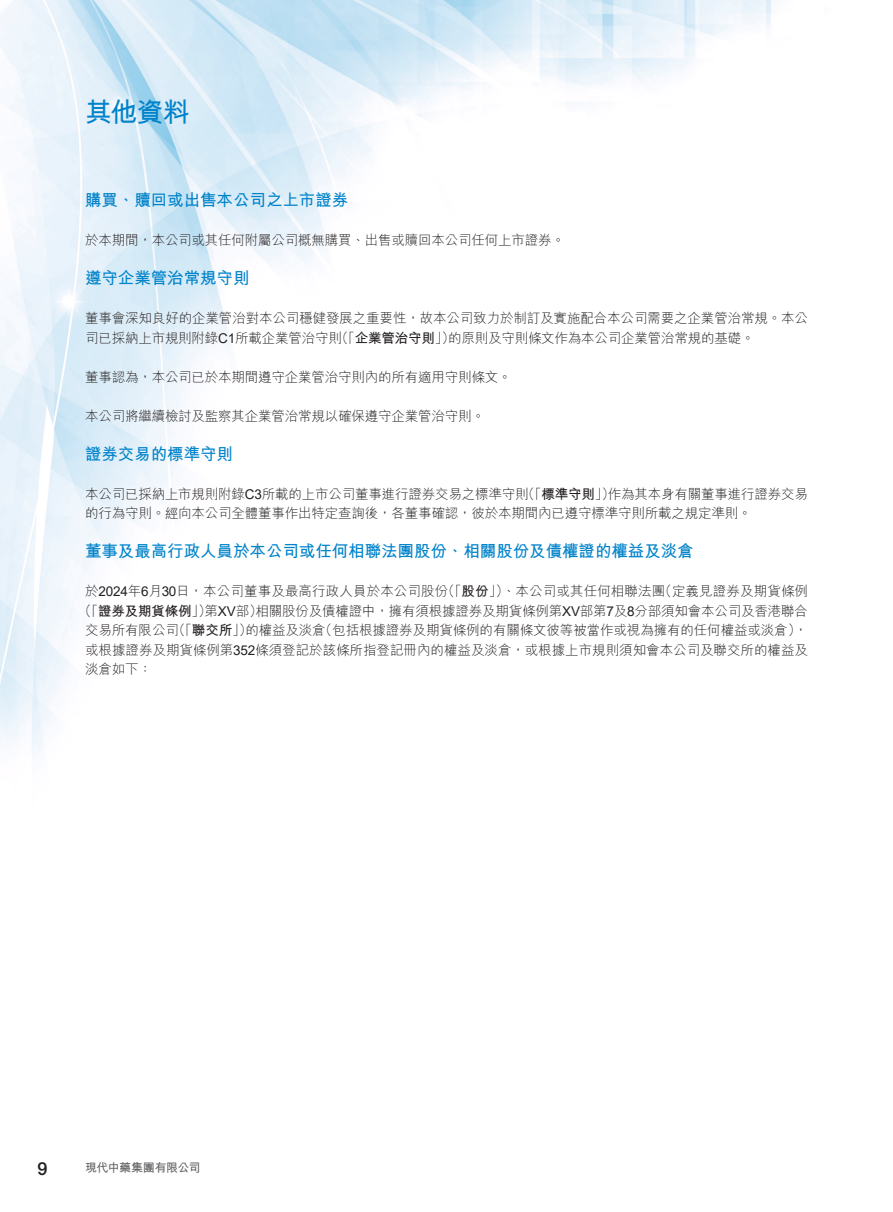
<style>
.page{position:relative;width:893px;height:1212px;background:#fff}
.page>*{position:absolute;margin:0;border:0;box-sizing:border-box;transform-origin:0 0}
.t1{font:700 27px "M Hei HK";color:#0083ca}
.t2{font:500 18px "Helvetica Neue LT Pro";color:#231f20}
.t3{font:700 16.5px "M Hei HK";letter-spacing:-.005em;color:#0083ca}
.t4{font:300 13.5px/19.5px "M Hei HK";letter-spacing:-.015em;color:#231f20}
.t5{font:300 13.5px "M Hei HK";letter-spacing:.01em;color:#231f20}
.t6{font:700 13.5px "M Hei HK";letter-spacing:-.015em;color:#231f20}
.t7{font:700 12px "M Hei HK";letter-spacing:-.05em;color:#636366}
.s1{font-weight:300}
.s2{font-family:"Arial";font-weight:400}
.s3{font-weight:700}
</style>
<div class="page">
<img style="left:0;top:0;width:771px;height:753px">
<h1 class="t1" style="left:85px;top:92px;width:106px">其他資料</h1>
<p class="t3" style="left:85px;top:188px;width:265px">購買、贖回或出售本公司之上市證券</p>
<p class="t4" style="left:85px;top:230px;width:481px">於本期間，本公司或其任何附屬公司概無購買、出售或贖回本公司任何上市證券。</p>
<p class="t3" style="left:85px;top:266px;width:166px">遵守企業管治常規守則</p>
<p class="t4" style="left:448px;top:308px;width:362px;text-indent:-363px">董事會深知良好的企業管治對本公司穩健發展之重要性，故本公司致力於制訂及實施配合本公司需要之企業管治常規。本公的原則及守則條文作為本公司企業管治常規的基礎。</p>
<p class="t6" style="left:335px;top:328px;width:121px"><span class="s1">（「</span>企業管治守則<span class="s1">」）</span></p>
<p class="t4" style="left:85px;top:327px;width:258px">司已採納上市規則附錄<span class="s2">C1</span>所載企業管治守則</p>
<p class="t4" style="left:85px;top:366px;width:428px">董事認為，本公司已於本期間遵守企業管治守則內的所有適用守則條文。</p>
<p class="t4" style="left:85px;top:405px;width:401px">本公司將繼續檢討及監察其企業管治常規以確保遵守企業管治守則。</p>
<p class="t3" style="left:85px;top:442px;width:150px">證券交易的標準守則</p>
<p class="t4" style="left:522px;top:483px;width:95px">（「<span class="s3">標準守則</span>」）</p>
<p class="t4" style="left:85px;top:483px;width:668px">本公司已採納上市規則附錄<span class="s2">C3</span>所載的上市公司董事進行證券交易之標準守則<br>的行為守則。經向本公司全體董事作出特定查詢後，各董事確認，彼於本期間內已遵守標準守則所載之規定準則。</p>
<p class="t3" style="left:85px;top:539px;width:610px">董事及最高行政人員於本公司或任何相聯法團股份、相關股份及債權證的權益及淡倉</p>
<p class="t5" style="left:658px;top:582px;width:151px">（定義見證券及期貨條例</p>
<p class="t4" style="left:608px;top:483px;width:202px">作為其本身有關董事進行證券交易</p>
<p class="t4" style="left:256px;top:581px;width:554px;text-indent:-171px">於<span class="s2">2024</span>年月<span class="s2">6 30</span>日，本公司董事及最高行政人員於本公司股份<br>相關股份及債權證中，擁有須根據證券及期貨條例第<span class="s2">XV</span>部第及<span class="s2">7 8</span>分部須知會本公司及香港聯合</p>
<p class="t5" style="left:441px;top:582px;width:225px">（「<span class="s3">股份</span>」）、本公司或其任何相聯法團</p>
<p class="t6" style="left:78px;top:601px;width:135px"><span class="s1">（「</span>證券及期貨條例<span class="s1">」）</span></p>
<p class="t4" style="left:205px;top:600px;width:59px">第<span class="s2">XV</span>部）</p>
<p class="t4" style="left:319px;top:620px;width:490px">（包括根據證券及期貨條例的有關條文彼等被當作或視為擁有的任何權益或淡倉，(</p>
<p class="t4" style="left:172px;top:620px;width:82px">（「<span class="s3">聯交所</span>」）</p>
<p class="t4" style="left:245px;top:620px;width:82px">的權益及淡倉</p>
<p class="t4" style="left:85px;top:620px;width:724px">交易所有限公司<br>或根據證券及期貨條例第<span class="s2">352</span>條須登記於該條所指登記冊內的權益及淡倉，或根據上市規則須知會本公司及聯交所的權益及淡倉如下：</p>
<h2 class="t2" style="left:37px;top:1157px;width:12px">9</h2>
<p class="t7" style="left:85px;top:1159px;width:117px">現代中藥集團有限公司</p>
</div>
